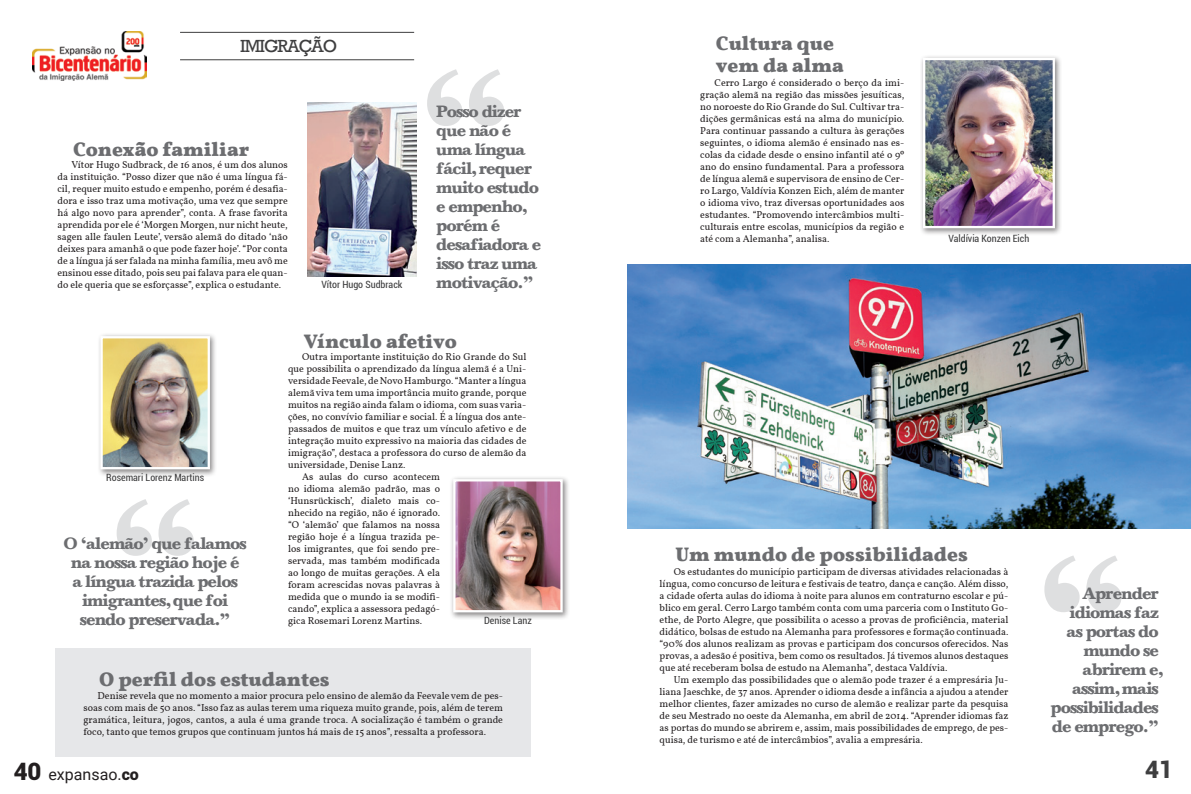
<style>
.page{position:relative;width:1191px;height:794px;background:#fff}
.page>*{position:absolute;margin:0;border:0;box-sizing:border-box;transform-origin:0 0}
.Pré-formatação_HTML{font:900 24px "Roboto";color:#231f20}
.Pré-formatação_HTML-2{font:900 24px "Roboto";color:#3e3e3f}
.Pré-formatação_HTML-3{font:700 20px "Vollkorn";color:#6c6d70}
.Pré-formatação_HTML-4{font:18px "Rockwell";letter-spacing:-.06em;color:#3e3e3f}
.Pré-formatação_HTML-5{font:700 17px/19px "Baskerville";letter-spacing:-.06em;color:#6c6d70}
.Pré-formatação_HTML-6{font:16px "Roboto";color:#231f20}
.Pré-formatação_HTML-7{font:10px/12px "Vollkorn";color:#231f20;text-align:justify}
.Pré-formatação_HTML-8{font:condensed 10px "Roboto";color:#3e3e3f}
.s1{font-weight:900}
</style>
<div class="page">
<div style="left:55px;top:648px;width:476px;height:108px;background:#e6e7e9"></div>
<hr style="left:180px;top:32px;width:234px;height:1px;background:#3e3e3f">
<hr style="left:180px;top:60px;width:234px;height:1px;background:#3e3e3f">
<img style="left:33px;top:31px;width:113px;height:50px">
<svg style="left:427px;top:69px;width:77px;height:57px"></svg>
<svg style="left:117px;top:499px;width:77px;height:57px"></svg>
<svg style="left:1044px;top:556px;width:77px;height:56px"></svg>
<img style="left:308px;top:102px;width:108px;height:174px">
<div style="left:450px;top:476px;width:120px;height:144px;background:#231f20;opacity:.53"></div>
<img style="left:456px;top:482px;width:104px;height:127px">
<div style="left:453px;top:479px;width:110px;height:133px;border:2px solid #fff"></div>
<div style="left:97px;top:333px;width:120px;height:144px;background:#231f20;opacity:.53"></div>
<img style="left:103px;top:339px;width:104px;height:127px">
<div style="left:100px;top:336px;width:110px;height:133px;border:2px solid #fff"></div>
<img style="left:628px;top:264px;width:563px;height:264px">
<div style="left:919px;top:54px;width:143px;height:182px;background:#231f20;opacity:.53"></div>
<img style="left:926px;top:61px;width:126px;height:164px">
<div style="left:923px;top:58px;width:132px;height:170px;border:2px solid #fff"></div>
<p class="Pré-formatação_HTML-4" style="left:240px;top:36px;width:98px">IMIGRAÇÃO</p>
<p class="Pré-formatação_HTML-3" style="left:73px;top:137px;width:177px">Conexão familiar</p>
<p class="Pré-formatação_HTML-7" style="left:57px;top:159px;width:232px;text-indent:14px">Vítor Hugo Sudbrack, de 16 anos, é um dos alunos da instituição. “Posso dizer que não é uma língua fá&shy;cil, requer muito estudo e empenho, porém é desafia&shy;dora e isso traz uma motivação, uma vez que sempre há algo novo para aprender”, conta. A frase favorita aprendida por ele é ‘Morgen Morgen, nur nicht heute, sagen alle faulen Leute’, versão alemã do ditado ‘não deixes para amanhã o que pode fazer hoje’. “Por conta de a língua já ser falada na minha família, meu avô me ensinou esse ditado, pois seu pai falava para ele quan&shy;do ele queria que se esforçasse”, explica o estudante.</p>
<p class="Pré-formatação_HTML-8" style="left:321px;top:278px;width:83px">Vítor Hugo Sudbrack</p>
<p class="Pré-formatação_HTML-5" style="left:436px;top:102px;width:106px">Posso dizer que não é uma língua fácil, requer muito estudo e empenho, porém é desafiadora e isso traz uma motivação.”</p>
<p class="Pré-formatação_HTML-8" style="left:106px;top:471px;width:99px">Rosemari Lorenz Martins</p>
<p class="Pré-formatação_HTML-5" style="left:64px;top:533px;width:185px;text-align:center">O ‘alemão’ que falamos na nossa região hoje é a língua trazida pelos imigrantes, que foi sendo preservada.”</p>
<p class="Pré-formatação_HTML-3" style="left:304px;top:329px;width:155px">Vínculo afetivo</p>
<p class="Pré-formatação_HTML-7" style="left:288px;top:351px;width:240px;text-indent:14px">Outra importante instituição do Rio Grande do Sul que possibilita o aprendizado da língua alemã é a Uni&shy;versidade Feevale, de Novo Hamburgo. “Manter a língua alemã viva tem uma importância muito grande, porque muitos na região ainda falam o idioma, com suas varia&shy;ções, no convívio familiar e social. É a língua dos ante&shy;passados de muitos e que traz um vínculo afetivo e de integração muito expressivo na maioria das cidades de imigração”, destaca a professora do curso de alemão da universidade, Denise Lanz.</p>
<p class="Pré-formatação_HTML-7" style="left:288px;top:471px;width:153px;text-indent:14px">As aulas do curso acontecem no idioma alemão padrão, mas o ‘Hunsrückisch’, dialeto mais co&shy;nhecido na região, não é ignorado. “O ‘alemão’ que falamos na nossa região hoje é a língua trazida pe&shy;los imigrantes, que foi sendo pre&shy;servada, mas também modificada ao longo de muitas gerações. A ela foram acrescidas novas palavras à medida que o mundo ia se modifi&shy;cando”, explica a assessora pedagó&shy;gica Rosemari Lorenz Martins.</p>
<p class="Pré-formatação_HTML-8" style="left:484px;top:614px;width:49px">Denise Lanz</p>
<p class="Pré-formatação_HTML-3" style="left:99px;top:666px;width:232px">O perfil dos estudantes</p>
<p class="Pré-formatação_HTML-7" style="left:83px;top:689px;width:421px;text-indent:14px">Denise revela que no momento a maior procura pelo ensino de alemão da Feevale vem de pes&shy;soas com mais de 50 anos. “Isso faz as aulas terem uma riqueza muito grande, pois, além de terem gramática, leitura, jogos, cantos, a aula é uma grande troca. A socialização é também o grande foco, tanto que temos grupos que continuam juntos há mais de 15 anos”, ressalta a professora.</p>
<p class="Pré-formatação_HTML-3" style="left:716px;top:31px;width:120px">Cultura que</p>
<p class="Pré-formatação_HTML-3" style="left:716px;top:53px;width:129px">vem da alma</p>
<p class="Pré-formatação_HTML-7" style="left:700px;top:77px;width:205px;text-indent:14px">Cerro Largo é considerado o berço da imi&shy;gração alemã na região das missões jesuíticas, no noroeste do Rio Grande do Sul. Cultivar tra&shy;dições germânicas está na alma do município.<br>Para continuar passando a cultura às gerações seguintes, o idioma alemão é ensinado nas es&shy;colas da cidade desde o ensino infantil até o 9º ano do ensino fundamental. Para a professora de língua alemã e supervisora de ensino de Cer&shy;ro Largo, Valdívia Konzen Eich, além de manter o idioma vivo, traz diversas oportunidades aos estudantes. “Promovendo intercâmbios multi&shy;culturais entre escolas, municípios da região e até com a Alemanha”, analisa.</p>
<p class="Pré-formatação_HTML-8" style="left:948px;top:232px;width:82px">Valdívia Konzen Eich</p>
<p class="Pré-formatação_HTML-3" style="left:675px;top:542px;width:294px">Um mundo de possibilidades</p>
<p class="Pré-formatação_HTML-7" style="left:659px;top:566px;width:350px;text-indent:14px">Os estudantes do município participam de diversas atividades relacionadas à língua, como concurso de leitura e festivais de teatro, dança e canção. Além disso, a cidade oferta aulas do idioma à noite para alunos em contraturno escolar e pú&shy;blico em geral. Cerro Largo também conta com uma parceria com o Instituto Go&shy;ethe, de Porto Alegre, que possibilita o acesso a provas de proficiência, material didático, bolsas de estudo na Alemanha para professores e formação continuada. “90% dos alunos realizam as provas e participam dos concursos oferecidos. Nas provas, a adesão é positiva, bem como os resultados. Já tivemos alunos destaques que até receberam bolsa de estudo na Alemanha”, destaca Valdívia.</p>
<p class="Pré-formatação_HTML-7" style="left:659px;top:674px;width:350px;text-indent:14px">Um exemplo das possibilidades que o alemão pode trazer é a empresária Ju&shy;liana Jaeschke, de 37 anos. Aprender o idioma desde a infância a ajudou a atender melhor clientes, fazer amizades no curso de alemão e realizar parte da pesquisa de seu Mestrado no oeste da Alemanha, em abril de 2014. “Aprender idiomas faz as portas do mundo se abrirem e, assim, mais possibilidades de emprego, de pes&shy;quisa, de turismo e até de intercâmbios”, avalia a empresária.</p>
<p class="Pré-formatação_HTML-5" style="left:1050px;top:584px;width:115px;text-align:right">Aprender idiomas faz<br>as portas do mundo se abrirem e, assim, mais possibilidades de emprego.”</p>
<p class="Pré-formatação_HTML" style="left:14px;top:754px;width:29px">40</p>
<p class="Pré-formatação_HTML-6" style="left:48px;top:763px;width:92px">expansao.<span class="s1">co</span></p>
<p class="Pré-formatação_HTML-2" style="left:1145px;top:753px;width:29px">41</p>
</div>
